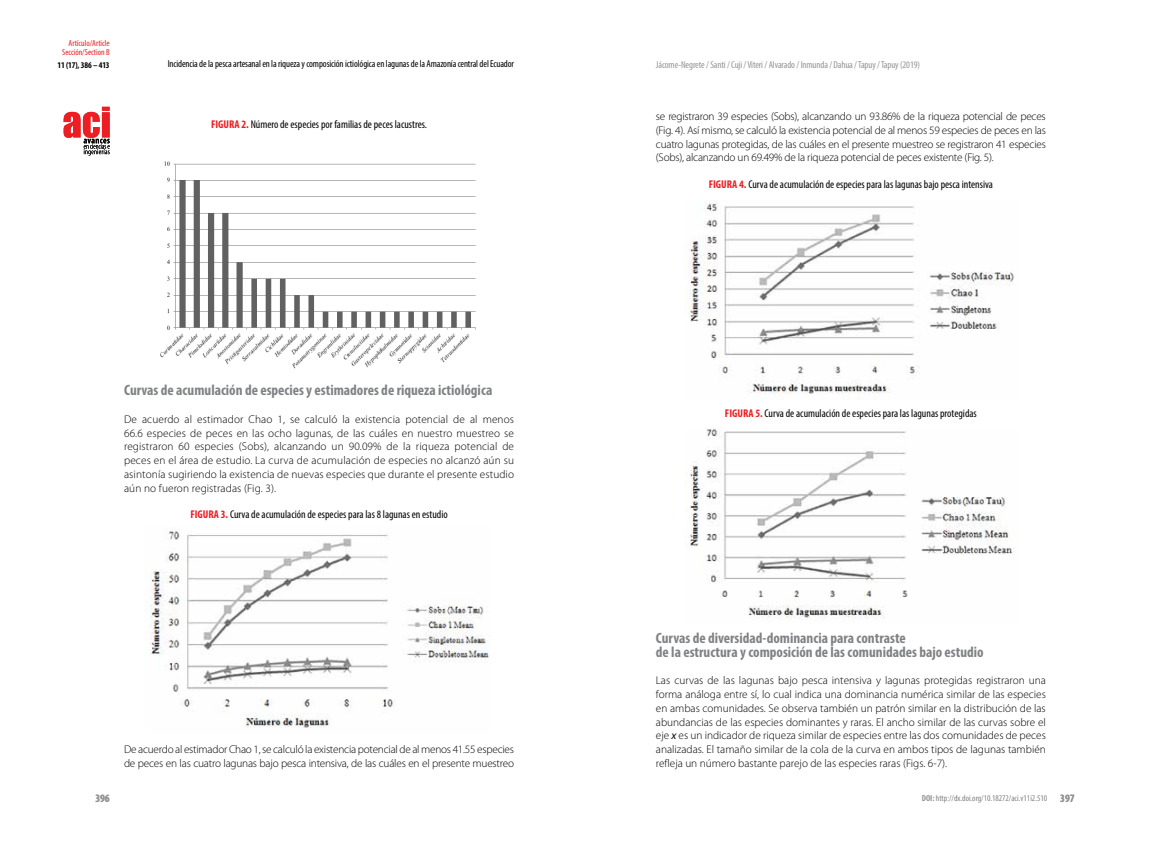
<style>
.page{position:relative;width:1170px;height:851px;background:#fff}
.page>*{position:absolute;margin:0;border:0;box-sizing:border-box;transform-origin:0 0}
.t1{font:700 condensed 15px/13.8px "Myriad Pro";color:#808285}
.t2{font:300 11.25px/13.8px "Myriad Pro";letter-spacing:-.02em;color:#000;text-align:justify}
.t3{font:condensed 11.25px "Myriad Pro";color:#000}
.t4{font:700 condensed 11.25px "Myriad Pro";color:#939598}
.t5{font:condensed 10px "Myriad Pro";letter-spacing:-.01em;color:#000}
.t6{font:condensed 10px "Myriad Pro";letter-spacing:-.01em;color:#939598}
.t7{font:condensed 8.75px "Myriad Pro";color:#808285}
.t8{font:condensed 8.75px/8.8px "Myriad Pro";color:#ed1d24;text-align:right}
.t9{font:700 condensed 8.75px "Myriad Pro";letter-spacing:-.01em;color:#000}
.s1{font-weight:700;color:#ed1d24}
.s2{font-weight:400;font-style:italic}
.s3{font-weight:700;color:#939598}
.s4{font-weight:700;font-size:11.25px;color:#939598}
</style>
<div class="page">
<svg style="left:64px;top:107px;width:46px;height:49px"></svg>
<img style="left:160px;top:161px;width:316px;height:208px">
<img style="left:150px;top:528px;width:339px;height:200px">
<img style="left:689px;top:202px;width:325px;height:197px">
<img style="left:685px;top:429px;width:330px;height:190px">
<p class="t8" style="left:62px;top:39px;width:49px">Artículo/Article<br>Sección/Section B</p>
<p class="t9" style="left:57px;top:60px;width:54px">11 (17), 386 – 413</p>
<p class="t5" style="left:168px;top:58px;width:348px">Incidencia de la pesca artesanal en la riqueza y composición ictiológica en lagunas de la Amazonía central del Ecuador</p>
<p class="t3" style="left:211px;top:117px;width:217px"><span class="s1">FIGURA 2.</span> Número de especies por familias de peces lacustres.</p>
<h1 class="t1" style="left:124px;top:383px;width:370px">Curvas de acumulación de especies y estimadores de riqueza ictiológica</h1>
<p class="t2" style="left:124px;top:412px;width:391px">De acuerdo al estimador Chao 1, se calculó la existencia potencial de al menos 66.6 especies de peces en las ocho lagunas, de las cuáles en nuestro muestreo se registraron 60 especies (Sobs), alcanzando un 90.09% de la riqueza potencial de peces en el área de estudio. La curva de acumulación de especies no alcanzó aún su asintonía sugiriendo la existencia de nuevas especies que durante el presente estudio aún no fueron registradas (Fig. 3).</p>
<p class="t3" style="left:190px;top:507px;width:259px"><span class="s1">FIGURA 3.</span> Curva de acumulación de especies para las 8 lagunas en estudio</p>
<p class="t4" style="left:95px;top:791px;width:16px">396</p>
<p class="t2" style="left:124px;top:742px;width:391px">De acuerdo al estimador Chao 1, se calculó la existencia potencial de al menos 41.55 especies de peces en las cuatro lagunas bajo pesca intensiva, de las cuáles en el presente muestreo</p>
<p class="t6" style="left:656px;top:59px;width:265px">Jácome-Negrete / Santi / Cuji / Viteri / Alvarado / Inmunda / Dahua / Tapuy / Tapuy (2019)</p>
<p class="t2" style="left:656px;top:110px;width:391px">se registraron 39 especies (Sobs), alcanzando un 93.86% de la riqueza potencial de peces (Fig. 4). Así mismo, se calculó la existencia potencial de al menos 59 especies de peces en las cuatro lagunas protegidas, de las cuáles en el presente muestreo se registraron 41 especies (Sobs), alcanzando un 69.49% de la riqueza potencial de peces existente (Fig. 5).</p>
<p class="t3" style="left:708px;top:177px;width:286px"><span class="s1">FIGURA 4.</span> Curva de acumulación de especies para las lagunas bajo pesca intensiva</p>
<p class="t3" style="left:725px;top:406px;width:253px"><span class="s1">FIGURA 5.</span> Curva de acumulación de especies para las lagunas protegidas</p>
<h1 class="t1" style="left:656px;top:630px;width:329px">Curvas de diversidad-dominancia para contraste<br>de la estructura y composición de las comunidades bajo estudio</h1>
<p class="t2" style="left:656px;top:673px;width:391px">Las curvas de las lagunas bajo pesca intensiva y lagunas protegidas registraron una forma análoga entre sí, lo cual indica una dominancia numérica similar de las especies en ambas comunidades. Se observa también un patrón similar en la distribución de las abundancias de las especies dominantes y raras. El ancho similar de las curvas sobre el eje <span class="s2">x</span> es un indicador de riqueza similar de especies entre las dos comunidades de peces analizadas. El tamaño similar de la cola de la curva en ambos tipos de lagunas también refleja un número bastante parejo de las especies raras (Figs. 6-7).</p>
<p class="t7" style="left:921px;top:792px;width:154px"><span class="s3">DOI:</span> http://dx.doi.org/10.18272/aci.v11i2.510 <span class="s4">397</span></p>
</div>
